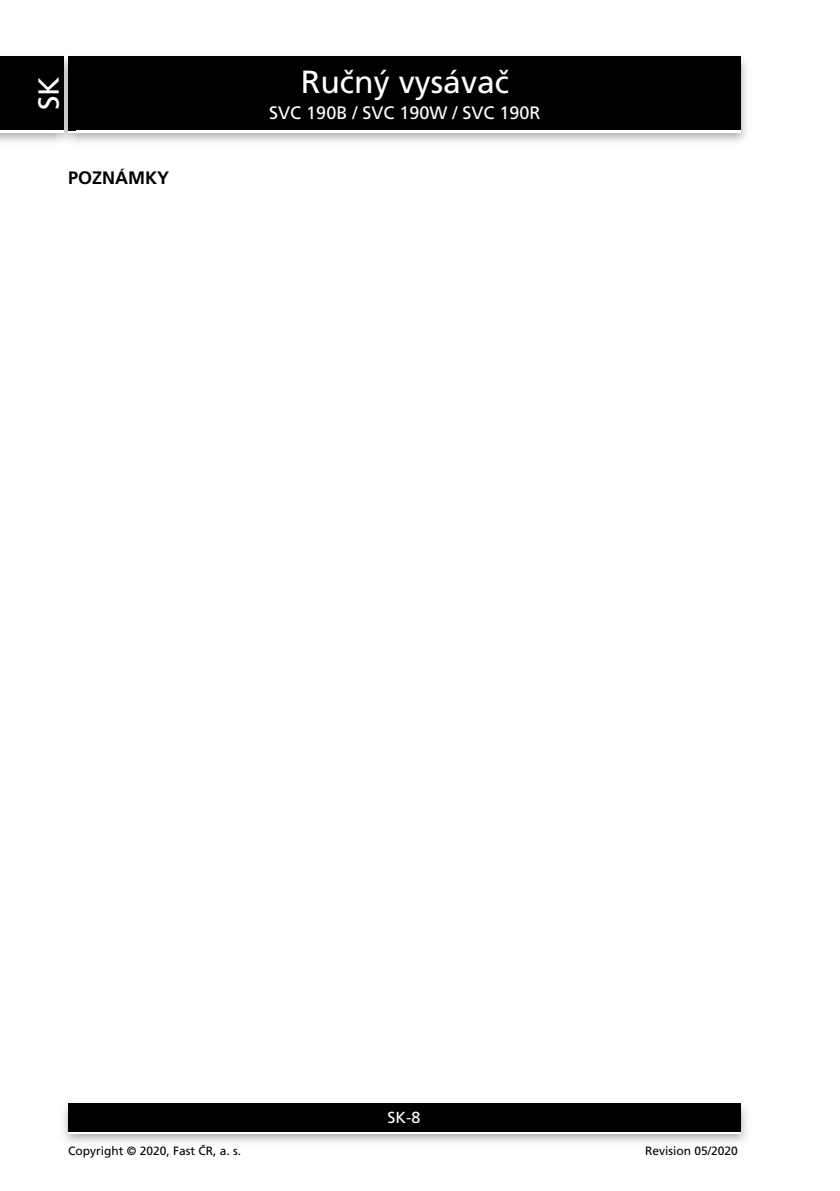
<style>
.page{position:relative;width:840px;height:1191px;background:#fff}
.page>*{position:absolute;margin:0;border:0;box-sizing:border-box;transform-origin:0 0}
.t1{font:32px "Frutiger CE";color:#fff}
.t2{font:29px "Frutiger CE";color:#fff}
.t3{font:18px "Frutiger CE";color:#fff}
.t4{font:700 18px "Frutiger CE";color:#000}
.t5{font:16px "Frutiger CE";color:#fff}
.t6{font:12px "Frutiger CE";color:#000}
</style>
<div class="page">
<img style="left:0;top:56px;width:747px;height:86px">
<div style="left:68px;top:59px;width:672px;height:74px;background:#fff"></div>
<div style="left:68px;top:57px;width:672px;height:73px;background:#000"></div>
<img style="left:63px;top:1103px;width:684px;height:40px">
<div style="left:68px;top:1106px;width:672px;height:28px;background:linear-gradient(to right,#fff,#fff)"></div>
<div style="left:68px;top:1103px;width:672px;height:28px;background:#000"></div>
<img style="left:57px;top:56px;width:18px;height:86px">
<img style="left:68px;top:130px;width:7px;height:3px">
<svg style="left:68px;top:57px;width:7px;height:2px"></svg>
<img style="left:68px;top:59px;width:7px;height:71px">
<div style="left:0;top:59px;width:64px;height:74px;background:#fff"></div>
<div style="left:0;top:57px;width:64px;height:73px;background:#000"></div>
<h2 class="t2" style="left:32px;top:110px;width:35px;rotate:-90deg">SK</h2>
<h3 class="t4" style="left:68px;top:168px;width:103px">POZNÁMKY</h3>
<h1 class="t1" style="left:301px;top:64px;width:209px">Ručný vysávač</h1>
<h3 class="t3" style="left:269px;top:102px;width:273px">SVC 190B / SVC 190W / SVC 190R</h3>
<h3 class="t5" style="left:387px;top:1108px;width:34px">SK-8</h3>
<p class="t6" style="left:68px;top:1144px;width:174px">Copyright © 2020, Fast ČR, a. s.</p>
<p class="t6" style="left:644px;top:1144px;width:94px">Revision 05/2020</p>
</div>
